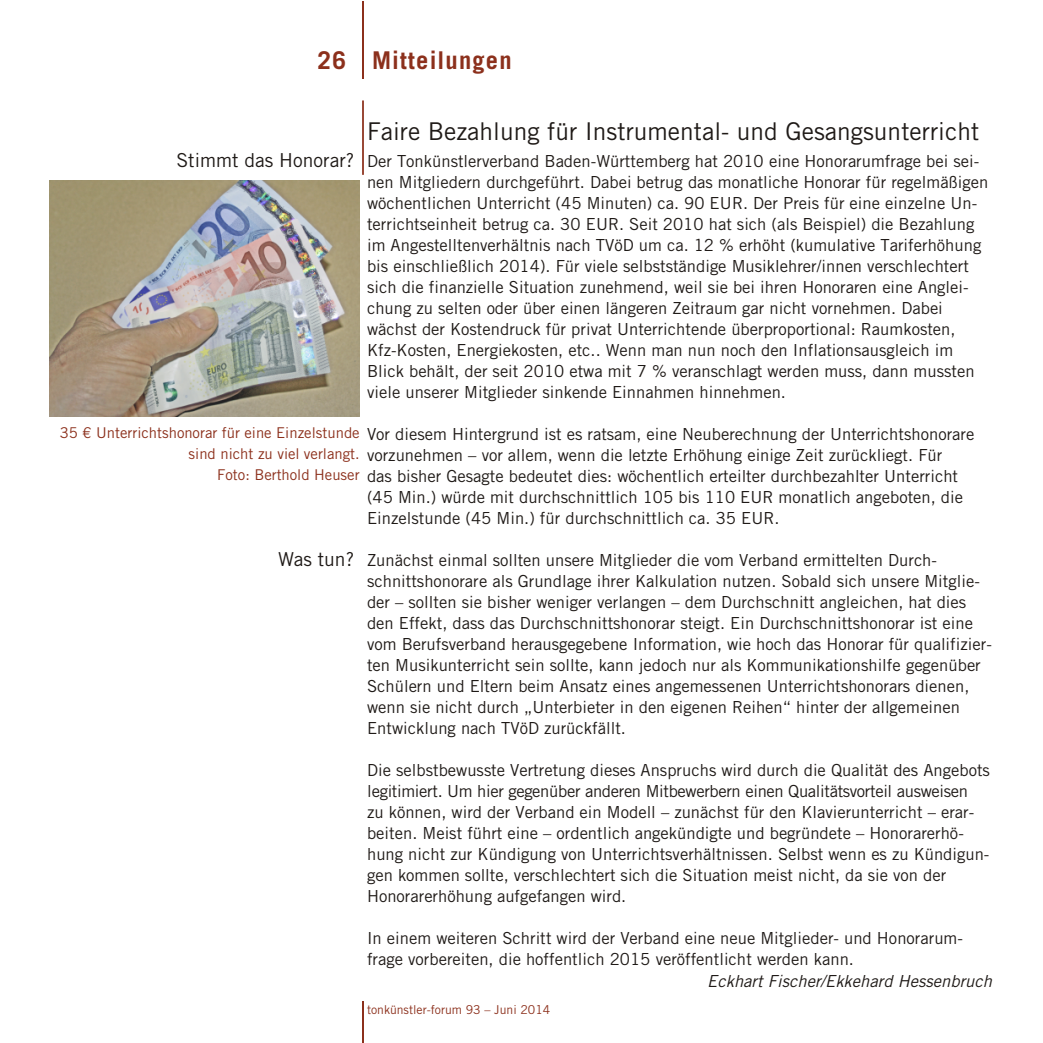
<style>
.page{position:relative;width:1043px;height:1043px;background:#fff}
.page>*{position:absolute;margin:0;border:0;box-sizing:border-box;transform-origin:0 0}
.t1{font:24.5px "Trade Gothic";color:#1f1a17}
.t2{font:700 24.5px "Trade Gothic";letter-spacing:.05em;color:#8c301c}
.t3{font:16.62px/21px "Trade Gothic";color:#1f1a17}
.t4{font:italic 16.62px "Trade Gothic";color:#1f1a17}
.t5{font:14.88px/21px "Trade Gothic";color:#8c301c;text-align:right}
.t6{font:12.25px "Trade Gothic";letter-spacing:-.005em;color:#8c301c}
.s1{font-size:19.25px}
</style>
<div class="page">
<hr style="left:362px;top:100px;width:2px;height:75px;background:#8c301c">
<hr style="left:362px;top:1001px;width:2px;height:42px;background:#8c301c">
<hr style="left:362px;top:1px;width:2px;height:77px;background:#8c301c">
<img style="left:50px;top:181px;width:310px;height:236px">
<h1 class="t2" style="left:318px;top:50px;width:195px">26 Mitteilungen</h1>
<h1 class="t1" style="left:367px;top:121px;width:614px">Faire Bezahlung für Instrumental- und Gesangsunterricht</h1>
<p class="t3" style="left:367px;top:152px;width:623px;text-indent:-191px"><span class="s1">Stimmt das Honorar?</span> Der Ton künst ler ver band Ba den-Würt tem berg hat 2010 eine Ho no rar um fra ge bei sei - nen Mit glie dern durch ge führt. Da bei be trug das mo nat li che Ho no rar für re gel mä ßi gen wö chent li chen Un ter richt (45 Mi nu ten) ca. 90 EUR. Der Preis für eine ein zel ne Un - ter richt sein heit be trug ca. 30 EUR. Seit 2010 hat sich (als Bei spiel) die Be zah lung im An ge stell ten ver hält nis nach TVöD um ca. 12 % er höht (ku mu la ti ve Ta rif er hö hung bis ein schließ lich 2014). Für vie le selbst stän di ge Mu sik leh rer/in nen ver schlech tert sich die fi nan ziel le Si tua ti on zu neh mend, weil sie bei ih ren Ho no ra ren eine An glei - chung zu sel ten oder über ei nen län ge ren Zeit raum gar nicht vor neh men. Da bei wächst der Kos ten druck für pri vat Un ter rich ten de über pro por tio nal: Raum kos ten, Kfz-Kos ten, Ener gie kos ten, etc.. Wenn man nun noch den In fla tions aus gleich im Blick be hält, der seit 2010 etwa mit 7 % veranschlagt werden muss, dann mussten viele unserer Mitglieder sinkende Einnahmen hinnehmen.</p>
<p class="t3" style="left:367px;top:425px;width:609px">Vor die sem Hin ter grund ist es rat sam, eine Neu be rech nung der Un ter richts ho no ra re vor zu neh men – vor al lem, wenn die letz te Er hö hung ei ni ge Zeit zu rüc kliegt. Für<br>das bis her Ge sag te be deu tet dies: wö chent lich er teil ter durch be zahl ter Un ter richt (45 Min.) wür de mit durch schnitt lich 105 bis 110 EUR mo nat lich an ge bo ten, die Ein zel stun de (45 Min.) für durchschnittlich ca. 35 EUR.</p>
<p class="t3" style="left:367px;top:551px;width:626px;text-indent:-89px"><span class="s1">Was tun?</span> Zu nächst ein mal soll ten un se re Mit glie der die vom Ver band er mit tel ten Durch - schnitts ho no ra re als Grund la ge ih rer Kal ku la ti on nut zen. So bald sich un se re Mit glie - der – soll ten sie bis her we ni ger ver lan gen – dem Durch schnitt an glei chen, hat dies den Ef fekt, dass das Durch schnitts ho no rar steigt. Ein Durch schnitts ho no rar ist eine vom Be rufs ver band he raus ge ge be ne In for ma ti on, wie hoch das Ho no rar für qua li fi zier - ten Mu sik un ter richt sein soll te, kann je doch nur als Kom mu ni ka tions hil fe ge gen über Schü lern und El tern beim An satz ei nes an ge mes se nen Un ter richts ho no rars die nen, wenn sie nicht durch „Un ter bie ter in den eigenen Reihen“ hinter der allgemeinen Entwicklung nach TVöD zurückfällt.</p>
<p class="t3" style="left:367px;top:761px;width:624px">Die selbst be wuss te Ver tre tung die ses An spruchs wird durch die Qua li tät des An ge bots legi ti miert. Um hier ge gen über an de ren Mit be wer bern ei nen Qua li täts vor teil aus wei sen<br>zu kön nen, wird der Ver band ein Mo dell – zu nächst für den Kla vier un ter richt – er ar - bei ten. Meist führt eine – or dent lich an ge kün dig te und be grün de te – Ho no rar er hö - hung nicht zur Kün di gung von Un ter richts ver hält nis sen. Selbst wenn es zu Kün di gun - gen kom men soll te, ver schlech tert sich die Si tua ti on meist nicht, da sie von der Honorarerhöhung aufgefangen wird.</p>
<p class="t3" style="left:367px;top:929px;width:597px">In ei nem wei te ren Schritt wird der Ver band eine neue Mitglie der- und Ho no ra rum&shy;fra ge vor be rei ten, die hof fent lich 2015 ver öf fent licht werden kann.</p>
<p class="t4" style="left:707px;top:974px;width:286px">Ec khart Fi scher/Ek ke hard Hes sen bruch</p>
<p class="t6" style="left:367px;top:1004px;width:185px">ton künstler-fo rum 93 – Juni 2014</p>
<p class="t5" style="left:60px;top:424px;width:302px">35 € Un ter richts ho no rar für eine Ein zel stun de sind nicht zu viel ver langt.<br>Foto: Bert hold Heuser</p>
</div>
